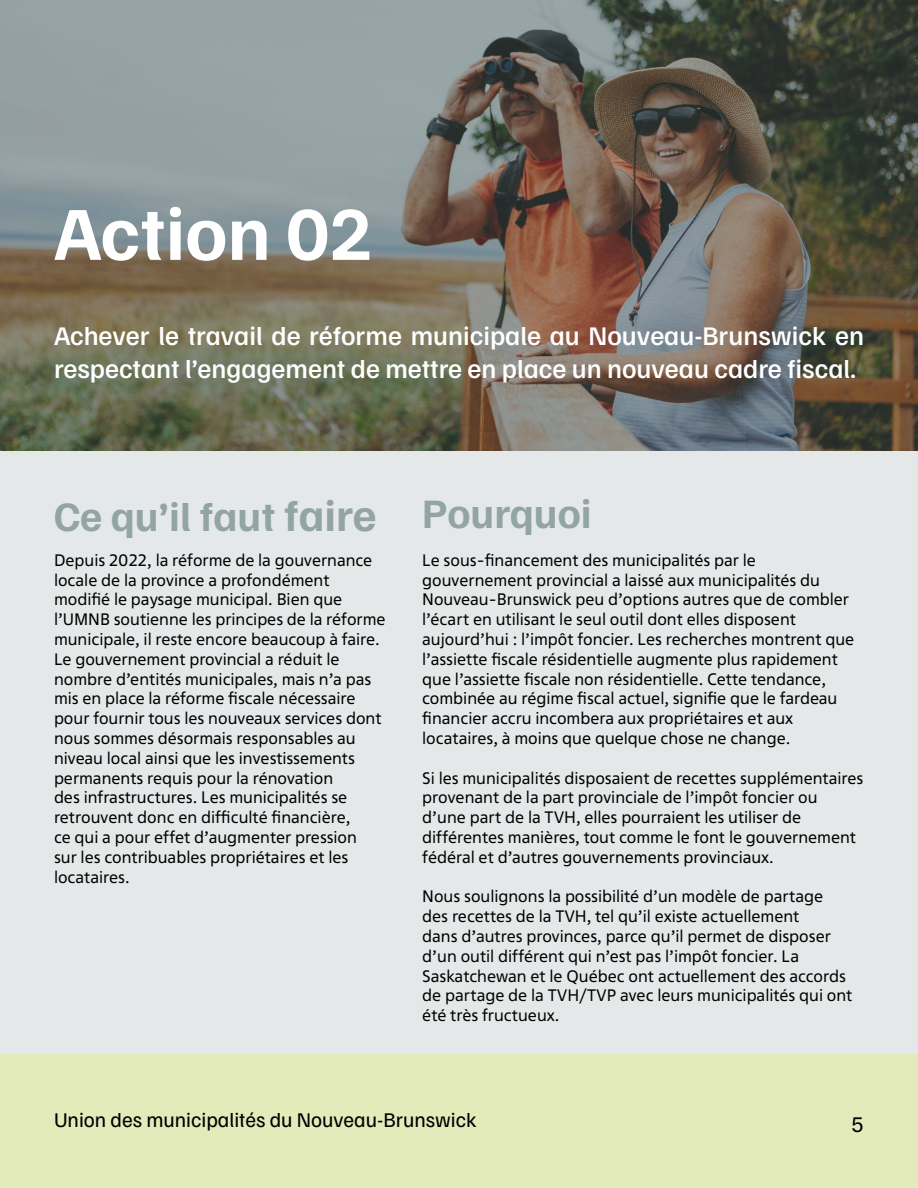
<style>
.page{position:relative;width:918px;height:1188px;background:#fff}
.page>*{position:absolute;margin:0;border:0;box-sizing:border-box;transform-origin:0 0}
.t1{font:700 76.5px "Familjen Grotesk";color:#fff}
.t2{font:700 42px "Familjen Grotesk";color:#92a5a3}
.t3{font:500 27px/32.4px "Familjen Grotesk";color:#fff}
.t4{font:22.5px "Familjen Grotesk";color:#000}
.t5{font:21px "Familjen Grotesk";color:#000101}
.t6{font:16.5px/19.8px "Fact VF";color:#000}
.s1{font-size:45px}
</style>
<div class="page">
<div style="left:0;top:1054px;width:918px;height:134px;background:#e4ebba"></div>
<svg style="left:0;top:0;width:918px;height:451px;background:#737167"></svg>
<div style="left:0;top:451px;width:918px;height:603px;background:#e5e8e8"></div>
<h1 class="t1" style="left:54px;top:182px;width:320px">Action 02</h1>
<h3 class="t3" style="left:54px;top:319px;width:811px">Achever le travail de réforme municipale au Nouveau-Brunswick en respectant l’engagement de mettre en place un nouveau cadre fiscal.</h3>
<h2 class="t2" style="left:54px;top:488px;width:539px">Ce qu’il faut <span class="s1">faire</span> Pourquoi</h2>
<p class="t6" style="left:54px;top:550px;width:333px">Depuis 2022, la réforme de la gouvernance locale de la province a profondément modifié le paysage municipal. Bien que l’UMNB soutienne les principes de la réforme municipale, il reste encore beaucoup à faire.<br>Le gouvernement provincial a réduit le nombre d’entités municipales, mais n’a pas mis en place la réforme fiscale nécessaire pour fournir tous les nouveaux services dont nous sommes désormais responsables au niveau local ainsi que les investissements permanents requis pour la rénovation<br>des infrastructures. Les municipalités se retrouvent donc en difficulté financière,<br>ce qui a pour effet d’augmenter pression<br>sur les contribuables propriétaires et les locataires.</p>
<p class="t6" style="left:422px;top:550px;width:434px">Le sous-financement des municipalités par le gouvernement provincial a laissé aux municipalités du Nouveau-Brunswick peu d’options autres que de combler l’écart en utilisant le seul outil dont elles disposent aujourd’hui : l’impôt foncier. Les recherches montrent que l’assiette fiscale résidentielle augmente plus rapidement que l’assiette fiscale non résidentielle. Cette tendance, combinée au régime fiscal actuel, signifie que le fardeau financier accru incombera aux propriétaires et aux locataires, à moins que quelque chose ne change.</p>
<p class="t6" style="left:422px;top:768px;width:443px">Si les municipalités disposaient de recettes supplémentaires provenant de la part provinciale de l’impôt foncier ou d’une part de la TVH, elles pourraient les utiliser de différentes manières, tout comme le font le gouvernement fédéral et d’autres gouvernements provinciaux.</p>
<p class="t6" style="left:422px;top:887px;width:432px">Nous soulignons la possibilité d’un modèle de partage des recettes de la TVH, tel qu’il existe actuellement<br>dans d’autres provinces, parce qu’il permet de disposer d’un outil différent qui n’est pas l’impôt foncier. La Saskatchewan et le Québec ont actuellement des accords de partage de la TVH/TVP avec leurs municipalités qui ont été très fructueux.</p>
<p class="t5" style="left:54px;top:1106px;width:424px">Union des municipalités du Nouveau-Brunswick</p>
<h3 class="t4" style="left:851px;top:1109px;width:14px">5</h3>
</div>
